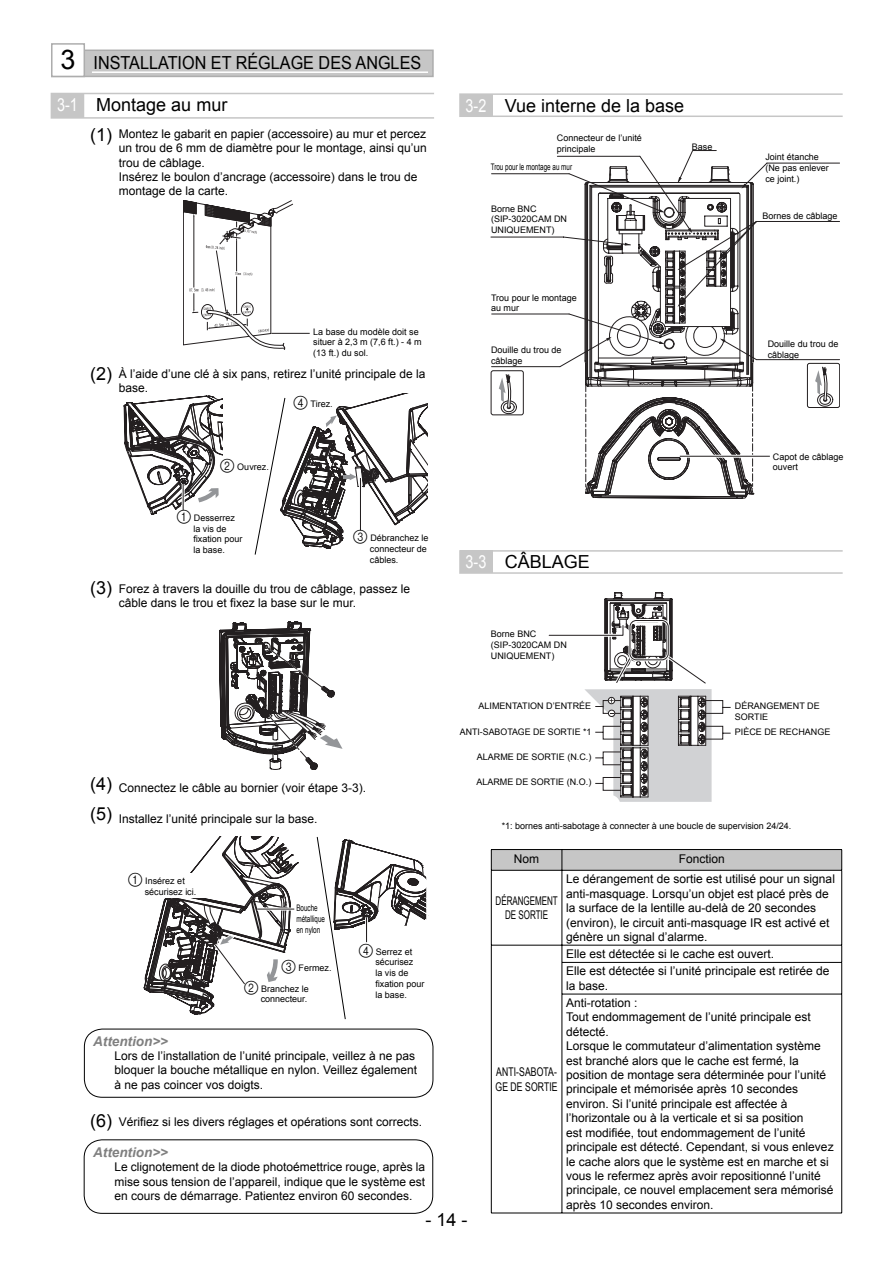
<style>
.page{position:relative;width:893px;height:1264px;background:#fff}
.page>*{position:absolute;margin:0;border:0;box-sizing:border-box;transform-origin:0 0}
.t1{font:18px/30.2px "Arial";color:#000}
.t2{font:18px "Arial";color:#000;scale:.9 1}
.t3{font:15px "Round Num Wnew";color:#000}
.t4{font:italic 700 13.5px "Arial";color:#7f7f7f}
.t5{font:12px/14.4px "Arial";color:#000}
.t6{font:12px/14.4px "Arial";color:#000;scale:.73 1}
.t7{font:12px/14.4px "Arial";color:#000;text-align:center;scale:.67 1}
.t8{font:9px/10.8px "Arial";color:#000}
.t9{font:9px/10.8px "Arial";color:#000;scale:.7 1}
.s1{font-size:27px}
.s2{color:#fff}
.s3{font-family:"Round Num Wnew";font-size:15px}
</style>
<div class="page">
<div style="left:52px;top:50px;width:381px;height:26px;background:#c6c6c6"></div>
<div style="left:51px;top:50px;width:383px;height:27px;border:2px solid #adadad"></div>
<div style="left:52px;top:44px;width:32px;height:32px;background:#fff"></div>
<div style="left:51px;top:43px;width:34px;height:34px;border:2px solid #adadad"></div>
<hr style="left:92px;top:71px;width:336px;height:2px;background:#fff">
<svg style="left:84px;top:1028px;width:349px;height:185px"></svg>
<div style="left:51px;top:93px;width:33px;height:25px;background:#c6c6c6"></div>
<hr style="left:84px;top:93px;width:350px;height:1px;background:#c6c6c6">
<hr style="left:51px;top:117px;width:383px;height:2px;background:#c6c6c6">
<hr style="left:271px;top:333px;width:38px;height:1px;background:#231f20">
<svg style="left:183px;top:200px;width:110px;height:150px"></svg>
<svg style="left:124px;top:395px;width:99px;height:120px"></svg>
<svg style="left:219px;top:621px;width:123px;height:149px"></svg>
<svg style="left:144px;top:836px;width:155px;height:179px"></svg>
<svg style="left:317px;top:837px;width:110px;height:182px"></svg>
<div style="left:460px;top:94px;width:32px;height:22px;background:#c6c6c6"></div>
<hr style="left:492px;top:93px;width:351px;height:2px;background:#c6c6c6">
<hr style="left:459px;top:93px;width:33px;height:2px;background:#c6c6c6">
<hr style="left:459px;top:95px;width:2px;height:20px;background:#c6c6c6">
<hr style="left:491px;top:95px;width:2px;height:20px;background:#c6c6c6">
<hr style="left:459px;top:115px;width:384px;height:2px;background:#c6c6c6">
<svg style="left:491px;top:150px;width:349px;height:348px"></svg>
<hr style="left:680px;top:455px;width:90px;height:3px;background:#fff">
<hr style="left:680px;top:456px;width:90px;height:1px;background:#231f20">
<div style="left:657px;top:457px;width:24px;height:3px;border:1px solid #231f20"></div>
<div style="left:658px;top:458px;width:22px;height:2px;border:1px solid #231f20"></div>
<div style="left:460px;top:551px;width:32px;height:22px;background:#c6c6c6"></div>
<hr style="left:492px;top:550px;width:351px;height:1px;background:#c6c6c6">
<hr style="left:459px;top:550px;width:33px;height:1px;background:#c6c6c6">
<hr style="left:459px;top:551px;width:2px;height:21px;background:#c6c6c6">
<hr style="left:491px;top:551px;width:2px;height:21px;background:#c6c6c6">
<hr style="left:459px;top:572px;width:384px;height:2px;background:#c6c6c6">
<svg style="left:548px;top:592px;width:183px;height:210px"></svg>
<svg style="left:491px;top:849px;width:351px;height:21px;background:#b9b9b9"></svg>
<hr style="left:491px;top:870px;width:71px;height:1px;background:#000">
<hr style="left:491px;top:870px;width:1px;height:75px;background:#000">
<hr style="left:562px;top:870px;width:280px;height:1px;background:#000">
<hr style="left:562px;top:870px;width:1px;height:75px;background:#000">
<hr style="left:841px;top:870px;width:1px;height:75px;background:#000">
<hr style="left:491px;top:944px;width:71px;height:1px;background:#000">
<svg style="left:491px;top:945px;width:1px;height:17px"></svg>
<hr style="left:491px;top:962px;width:1px;height:32px;background:#000">
<hr style="left:491px;top:994px;width:1px;height:218px;background:#000">
<hr style="left:562px;top:944px;width:280px;height:1px;background:#000">
<svg style="left:562px;top:945px;width:1px;height:17px"></svg>
<svg style="left:841px;top:945px;width:1px;height:17px"></svg>
<hr style="left:562px;top:962px;width:280px;height:1px;background:#000">
<hr style="left:562px;top:962px;width:1px;height:31px;background:#000">
<hr style="left:841px;top:962px;width:1px;height:31px;background:#000">
<hr style="left:562px;top:993px;width:280px;height:1px;background:#000">
<hr style="left:562px;top:994px;width:1px;height:218px;background:#000">
<hr style="left:841px;top:994px;width:1px;height:218px;background:#000">
<hr style="left:491px;top:1212px;width:351px;height:1px;background:#000">
<svg style="left:255px;top:394px;width:172px;height:161px"></svg>
<div style="left:124px;top:873px;width:83px;height:24px;background:#fff"></div>
<h1 class="t2" style="left:61px;top:53px;width:402px"><span class="s1">3</span> INSTALLATION ET RÉGLAGE DES ANGLES</h1>
<h1 class="t1" style="left:57px;top:90px;width:172px"><span class="s2">3-1</span> Montage au mur</h1>
<p class="t5" style="left:119px;top:126px;width:310px">Montez le gabarit en papier (accessoire) au mur et percez un trou de 6 mm de diamètre pour le montage, ainsi qu’un trou de câblage.<br>Insérez le boulon d’ancrage (accessoire) dans le trou de montage de la carte.</p>
<h1 class="t1" style="left:90px;top:120px;width:23px">(1)</h1>
<p class="t8" style="left:313px;top:326px;width:110px">La base du modèle doit se situer à 2,3 m (7,6 ft.) - 4 m (13 ft.) du sol.</p>
<p class="t5" style="left:119px;top:366px;width:308px">À l’aide d’une clé à six pans, retirez l’unité principale de la base.</p>
<h1 class="t1" style="left:90px;top:359px;width:23px">(2)</h1>
<p class="t8" style="left:220px;top:461px;width:51px"><span class="s3">2</span> Ouvrez.</p>
<p class="t8" style="left:193px;top:512px;width:51px;text-indent:-17px"><span class="s3">1</span> Desserrez la vis de fixation pour la base.</p>
<p class="t8" style="left:293px;top:398px;width:41px"><span class="s3">4</span> Tirez.</p>
<p class="t8" style="left:370px;top:533px;width:60px;text-indent:-17px"><span class="s3">3</span> Débranchez le connecteur de câbles.</p>
<h1 class="t1" style="left:90px;top:572px;width:23px">(3)</h1>
<p class="t5" style="left:119px;top:581px;width:293px">Forez à travers la douille du trou de câblage, passez le câble dans le trou et fixez la base sur le mur.</p>
<h1 class="t1" style="left:466px;top:90px;width:220px"><span class="s2">3-2</span> Vue interne de la base</h1>
<p class="t8" style="left:557px;top:133px;width:87px">Connecteur de l’unité principale</p>
<p class="t9" style="left:491px;top:161px;width:118px">Trou pour le montage au mur</p>
<p class="t8" style="left:491px;top:203px;width:78px">Borne BNC (SIP-3020CAM DN<br>UNIQUEMENT)</p>
<p class="t8" style="left:692px;top:141px;width:22px">Base</p>
<p class="t8" style="left:491px;top:292px;width:87px">Trou pour le montage au mur</p>
<p class="t8" style="left:491px;top:344px;width:72px">Douille du trou de câblage</p>
<h1 class="t1" style="left:466px;top:547px;width:126px"><span class="s2">3-3</span> CÂBLAGE</h1>
<p class="t8" style="left:491px;top:628px;width:78px">Borne BNC (SIP-3020CAM DN<br>UNIQUEMENT)</p>
<p class="t8" style="left:765px;top:151px;width:65px">Joint étanche (Ne pas enlever ce joint.)</p>
<p class="t8" style="left:763px;top:211px;width:77px">Bornes de câblage</p>
<p class="t8" style="left:768px;top:339px;width:72px">Douille du trou de câblage</p>
<p class="t8" style="left:773px;top:451px;width:72px">Capot de câblage ouvert</p>
<p class="t8" style="left:479px;top:700px;width:114px">ALIMENTATION D’ENTRÉE</p>
<p class="t8" style="left:460px;top:726px;width:133px">ANTI-SABOTAGE DE SORTIE *1</p>
<p class="t8" style="left:477px;top:751px;width:116px">ALARME DE SORTIE (N.C.)</p>
<p class="t8" style="left:476px;top:776px;width:116px">ALARME DE SORTIE (N.O.)</p>
<p class="t8" style="left:735px;top:700px;width:86px">DÉRANGEMENT DE<br>SORTIE</p>
<p class="t8" style="left:735px;top:726px;width:97px">PIÈCE DE RECHANGE</p>
<h1 class="t1" style="left:90px;top:768px;width:23px">(4) (5)</h1>
<p class="t5" style="left:119px;top:780px;width:249px">Connectez le câble au bornier (voir étape 3-3).</p>
<p class="t5" style="left:119px;top:811px;width:200px">Installez l’unité principale sur la base.</p>
<p class="t8" style="left:502px;top:820px;width:291px">*1: bornes anti-sabotage à connecter à une boucle de supervision 24/24.</p>
<p class="t5" style="left:514px;top:851px;width:27px">Nom</p>
<p class="t5" style="left:679px;top:851px;width:48px">Fonction</p>
<p class="t7" style="left:496px;top:893px;width:94px">DÉRANGEMENT<br>DE SORTIE</p>
<p class="t8" style="left:145px;top:875px;width:53px;text-indent:-17px"><span class="s3">1</span> Insérez et sécurisez ici.</p>
<p class="t5" style="left:566px;top:872px;width:270px">Le dérangement de sortie est utilisé pour un signal anti-masquage. Lorsqu’un objet est placé près de la surface de la lentille au-delà de 20 secondes (environ), le circuit anti-masquage IR est activé et génère un signal d’alarme.</p>
<p class="t9" style="left:296px;top:902px;width:43px">Bouche métallique en nylon</p>
<p class="t8" style="left:375px;top:946px;width:51px;text-indent:-17px"><span class="s3">4</span> Serrez et sécurisez<br>la vis de fixation pour</p>
<p class="t5" style="left:566px;top:945px;width:265px;line-height:17.2px">Elle est détectée si le cache est ouvert.<br>Elle est détectée si l’unité principale est retirée de</p>
<p class="t5" style="left:566px;top:977px;width:73px;line-height:17.2px">la base.<br>Anti-rotation :</p>
<p class="t5" style="left:566px;top:1010px;width:269px">Tout endommagement de l’unité principale est détecté.<br>Lorsque le commutateur d’alimentation système est branché alors que le cache est fermé, la position de montage sera déterminée pour l’unité principale et mémorisée après 10 secondes environ. Si l’unité principale est affectée à l’horizontale ou à la verticale et si sa position<br>est modifiée, tout endommagement de l’unité principale est détecté. Cependant, si vous enlevez le cache alors que le système est en marche et si vous le refermez après avoir repositionné l’unité principale, ce nouvel emplacement sera mémorisé après 10 secondes environ.</p>
<p class="t8" style="left:281px;top:962px;width:52px"><span class="s3">3</span> Fermez.</p>
<p class="t3" style="left:244px;top:980px;width:16px">2</p>
<p class="t8" style="left:261px;top:983px;width:50px">Branchez le connecteur.</p>
<p class="t8" style="left:375px;top:989px;width:33px">la base.</p>
<p class="t4" style="left:93px;top:1033px;width:77px">Attention&gt;&gt;</p>
<p class="t5" style="left:114px;top:1048px;width:304px">Lors de l’installation de l’unité principale, veillez à ne pas bloquer la bouche métallique en nylon. Veillez également à ne pas coincer vos doigts.</p>
<p class="t5" style="left:119px;top:1114px;width:305px">Vérifiez si les divers réglages et opérations sont corrects.</p>
<p class="t4" style="left:93px;top:1144px;width:77px">Attention&gt;&gt;</p>
<p class="t5" style="left:114px;top:1159px;width:312px;text-align:justify">Le clignotement de la diode photoémettrice rouge, après la mise sous tension de l’appareil, indique que le système est en cours de démarrage. Patientez environ 60 secondes.</p>
<p class="t6" style="left:496px;top:1064px;width:87px">ANTI-SABOTA-<br>GE DE SORTIE</p>
<h1 class="t1" style="left:90px;top:1105px;width:23px">(6)</h1>
<h1 class="t1" style="left:425px;top:1204px;width:44px">- 14 -</h1>
</div>
